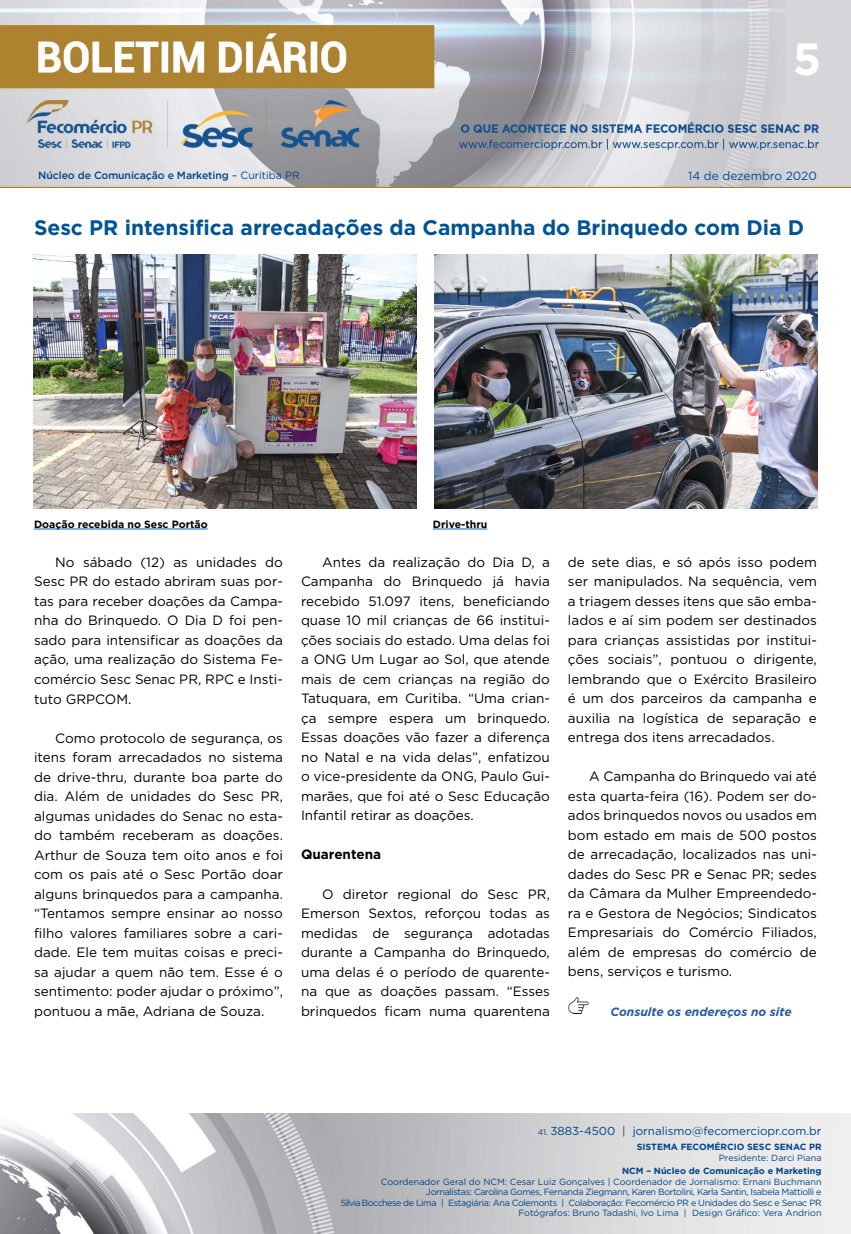
<style>
.page{position:relative;width:851px;height:1234px;background:#fff}
.page>*{position:absolute;margin:0;border:0;box-sizing:border-box;transform-origin:0 0}
.t1{font:700 45px "Gotham";color:#fff}
.t2{font:700 21px "Gotham";color:#005493}
.t3{font:13.5px/19.5px "Gotham";color:#000;text-align:justify}
.t4{font:700 13.5px "Gotham";color:#000}
.t5{font:italic 700 12px "Gotham";color:#275b9b}
.t6{font:11.85px "Gotham";color:#004a93}
.t7{font:11.55px "Gotham";color:#004587}
.t8{font:500 10.5px "Gotham";letter-spacing:-.01em;color:#004587}
.t9{font:700 10.5px "Gotham";color:#000}
.t10{font:9px/10.5px "Gotham";letter-spacing:-.04em;color:#004587;text-align:right}
.t11{font:700 9px "Gotham";color:#004587}
.t12{font:9px "Gotham";color:#004587}
.s1{font-weight:400}
.s2{font-size:8.25px}
</style>
<div class="page">
<img style="left:0;top:0;width:850px;height:188px">
<img style="left:0;top:1113px;width:850px;height:120px">
<hr style="left:34px;top:528px;width:174px;height:1px;background:#0563c1">
<hr style="left:433px;top:528px;width:54px;height:1px;background:#0563c1">
<img style="left:34px;top:255px;width:382px;height:253px">
<img style="left:434px;top:255px;width:383px;height:253px">
<img style="left:568px;top:997px;width:20px;height:15px">
<h1 class="t1" style="left:792px;top:29px;width:30px">5</h1>
<p class="t8" style="left:38px;top:168px;width:263px">Núcleo de Comunicação e Marketing <span class="s1">– Curitiba PR</span></p>
<p class="t6" style="left:688px;top:168px;width:130px">14 de dezembro 2020</p>
<h2 class="t2" style="left:34px;top:214px;width:771px">Sesc PR intensifica arrecadações da Campanha do Brinquedo com Dia D</h2>
<p class="t9" style="left:34px;top:517px;width:175px">Doação recebida no Sesc Portão</p>
<p class="t9" style="left:433px;top:517px;width:56px">Drive-thru</p>
<p class="t3" style="left:34px;top:552px;width:250px;text-indent:21px">No sábado (12) as unidades do Sesc PR do estado abriram suas por&shy;tas para receber doações da Campa&shy;nha do Brinquedo. O Dia D foi pen&shy;sado para intensificar as doações da ação, uma realização do Sistema Fe&shy;comércio Sesc Senac PR, RPC e Insti&shy;tuto GRPCOM.</p>
<p class="t3" style="left:34px;top:727px;width:250px;text-indent:21px">Como protocolo de segurança, os itens foram arrecadados no sistema de drive-thru, durante boa parte do dia. Além de unidades do Sesc PR, algumas unidades do Senac no esta&shy;do também receberam as doações.<br>Arthur de Souza tem oito anos e foi com os pais até o Sesc Portão doar alguns brinquedos para a campanha. “Tentamos sempre ensinar ao nosso filho valores familiares sobre a cari&shy;dade. Ele tem muitas coisas e preci&shy;sa ajudar a quem não tem. Esse é o sentimento: poder ajudar o próximo”, pontuou a mãe, Adriana de Souza.</p>
<p class="t3" style="left:301px;top:552px;width:250px;text-indent:21px">Antes da realização do Dia D, a Campanha do Brinquedo já havia recebido 51.097 itens, beneficiando quase 10 mil crianças de 66 institui&shy;ções sociais do estado. Uma delas foi a ONG Um Lugar ao Sol, que atende mais de cem crianças na região do Tatuquara, em Curitiba. “Uma crian&shy;ça sempre espera um brinquedo.<br>Essas doações vão fazer a diferença no Natal e na vida delas”, enfatizou o vice-presidente da ONG, Paulo Gui&shy;marães, que foi até o Sesc Educação Infantil retirar as doações.</p>
<p class="t4" style="left:301px;top:845px;width:82px">Quarentena</p>
<p class="t3" style="left:301px;top:883px;width:250px;text-indent:21px">O diretor regional do Sesc PR, Emerson Sextos, reforçou todas as medidas de segurança adotadas durante a Campanha do Brinquedo, uma delas é o período de quarente&shy;na que as doações passam. “Esses brinquedos ficam numa quarentena</p>
<p class="t3" style="left:568px;top:551px;width:250px">de sete dias, e só após isso podem ser manipulados. Na sequência, vem a triagem desses itens que são emba&shy;lados e aí sim podem ser destinados para crianças assistidas por institui&shy;ções sociais”, pontuou o dirigente, lembrando que o Exército Brasileiro é um dos parceiros da campanha e auxilia na logística de separação e entrega dos itens arrecadados.</p>
<p class="t3" style="left:568px;top:766px;width:250px;text-indent:21px">A Campanha do Brinquedo vai até esta quarta-feira (16). Podem ser do&shy;ados brinquedos novos ou usados em bom estado em mais de 500 postos de arrecadação, localizados nas uni&shy;dades do Sesc PR e Senac PR; sedes da Câmara da Mulher Empreendedo&shy;ra e Gestora de Negócios; Sindicatos Empresariais do Comércio Filiados, além de empresas do comércio de bens, serviços e turismo.</p>
<p class="t5" style="left:610px;top:1003px;width:183px">Consulte os endereços no site</p>
<p class="t7" style="left:537px;top:1123px;width:285px"><span class="s2">41.</span> 3883-4500 | jornalismo@fecomerciopr.com.br</p>
<p class="t11" style="left:636px;top:1140px;width:186px">SISTEMA FECOMÉRCIO SESC SENAC PR</p>
<p class="t12" style="left:718px;top:1151px;width:104px">Presidente: Darci Piana</p>
<p class="t11" style="left:622px;top:1164px;width:201px">NCM – Núcleo de Comunicação e Marketing</p>
<p class="t10" style="left:341px;top:1175px;width:482px">Coordenador Geral do NCM: Cesar Luiz Gonçalves | Coordenador de Jornalismo: Ernani Buchmann Jornalistas: Carolina Gomes, Fernanda Ziegmann, Karen Bortolini, Karla Santin, Isabela Mattiolli e<br>Silvia Bocchese de Lima | Estagiária: Ana Colemonts | Colaboração: Fecomércio PR e Unidades do Sesc e Senac PR Fotógrafos: Bruno Tadashi, Ivo Lima | Design Gráfico: Vera Andrion</p>
</div>
